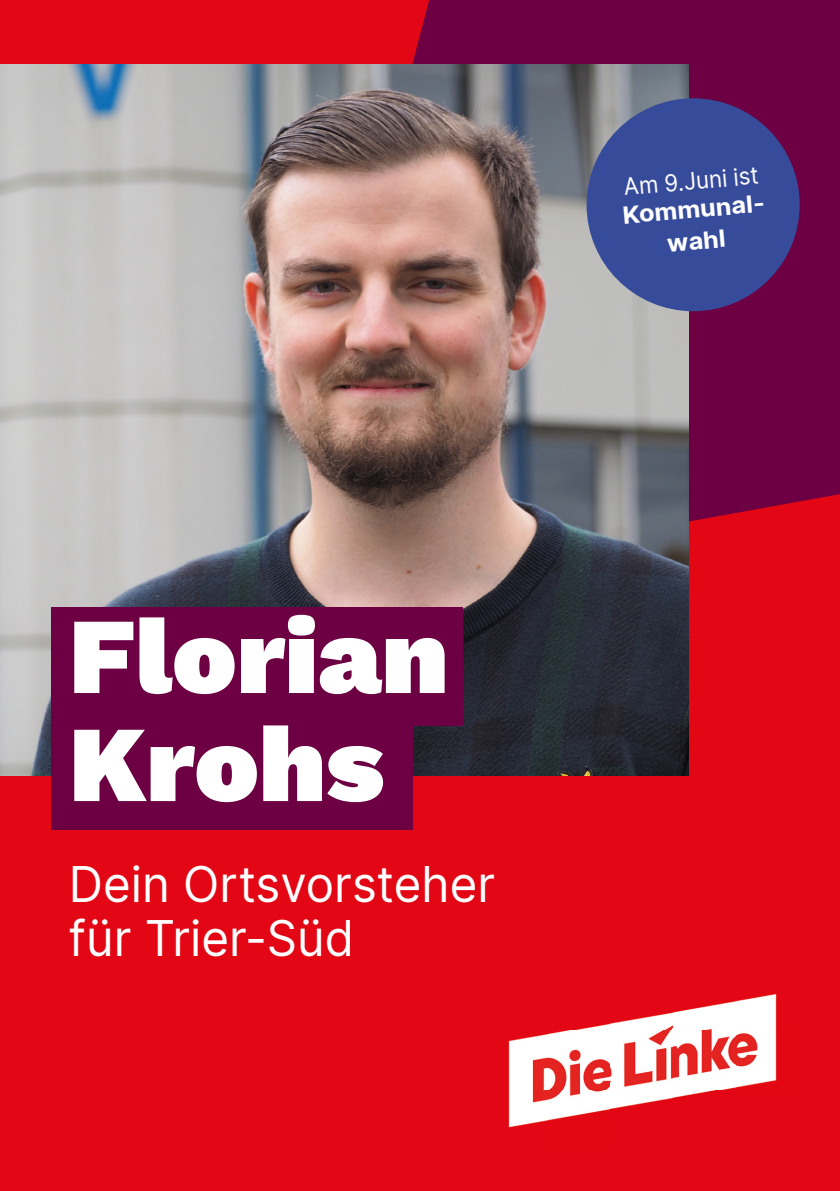
<style>
.page{position:relative;width:840px;height:1191px;background:#fff}
.page>*{position:absolute;margin:0;border:0;box-sizing:border-box;transform-origin:0 0}
.t1{font:900 108px/108px "Work Sans";color:#fff}
.t2{font:50px/54px "Inter";color:#fff;scale:.95 1}
.t3{font:700 24px/32px "Inter";color:#fff;text-align:center;scale:1.05 1}
.t4{font:24px "Inter";color:#fff;scale:.93 1}
</style>
<div class="page">
<div style="left:0;top:0;width:839px;height:1191px;background:#e30614"></div>
<img style="left:508px;top:994px;width:269px;height:134px">
<svg style="left:412px;top:0;width:427px;height:597px;fill:#6c0042"></svg>
<img style="left:0;top:64px;width:688px;height:711px">
<div style="left:51px;top:607px;width:411px;height:119px;background:#6c0042"></div>
<div style="left:51px;top:726px;width:361px;height:104px;background:#6c0042"></div>
<div style="left:586px;top:98px;width:213px;height:213px;background:#374b9b;border-radius:50%"></div>
<p class="t4" style="left:622px;top:169px;width:147px;rotate:-5deg">Am 9.Juni ist</p>
<p class="t3" style="left:620px;top:198px;width:137px;rotate:-5deg">Kommunal&shy;wahl</p>
<h1 class="t1" style="left:69px;top:598px;width:381px">Florian<br>Krohs</h1>
<p class="t2" style="left:69px;top:855px;width:450px">Dein Ortsvorsteher für Trier-Süd</p>
</div>
